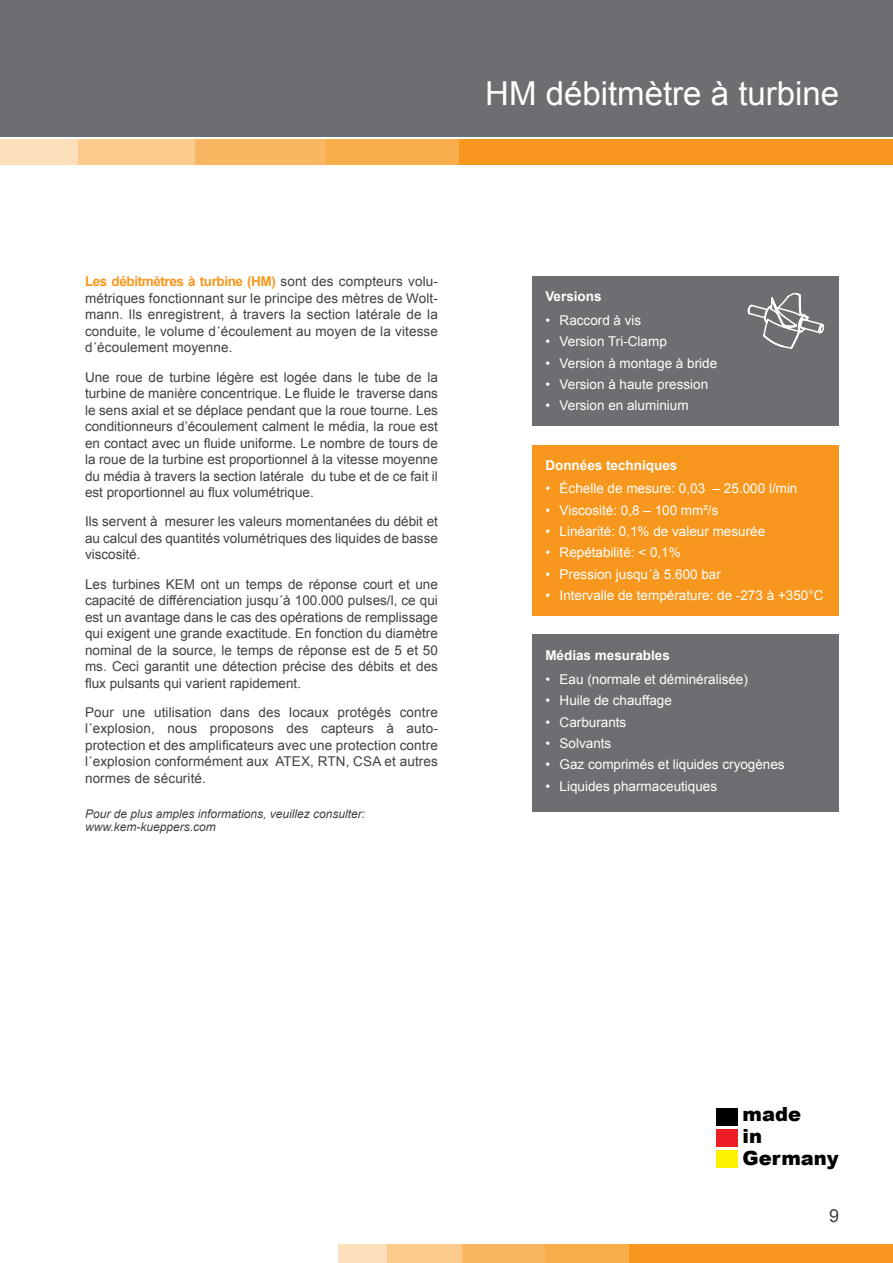
<style>
.page{position:relative;width:893px;height:1263px;background:#fff}
.page>*{position:absolute;margin:0;border:0;box-sizing:border-box;transform-origin:0 0}
.t1{font:33px "Arial";color:#fff}
.t2{font:900 19.5px/21.8px "Arial";color:#000}
.t3{font:18px "Arial";color:#414042}
.t4{font:13.5px/16.5px "Arial";color:#414042;text-align:justify}
.t5{font:13.5px "Arial";color:#fff}
.t6{font:700 13.5px "Arial";color:#fff}
.t7{font:italic 12px/13.5px "Arial";color:#414042}
.s1{font-weight:700;color:#f8971d}
</style>
<div class="page">
<div style="left:0;top:0;width:893px;height:137px;background:#6d6e71"></div>
<hr style="left:0;top:139px;width:3px;height:25px;background:#fde0bb">
<div style="left:3px;top:139px;width:890px;height:25px;background:#fde0bb"></div>
<div style="left:79px;top:139px;width:814px;height:25px;background:#fbcb8e"></div>
<div style="left:196px;top:139px;width:697px;height:25px;background:#fab661"></div>
<div style="left:327px;top:139px;width:566px;height:25px;background:#f9ac4a"></div>
<div style="left:460px;top:139px;width:433px;height:25px;background:#f8971d"></div>
<div style="left:338px;top:1245px;width:555px;height:18px;background:#fde0bb"></div>
<div style="left:388px;top:1245px;width:505px;height:18px;background:#fbcb8e"></div>
<div style="left:462px;top:1245px;width:431px;height:18px;background:#fab661"></div>
<div style="left:545px;top:1245px;width:348px;height:18px;background:#f9ac4a"></div>
<div style="left:629px;top:1245px;width:264px;height:18px;background:#f8971d"></div>
<div style="left:533px;top:634px;width:306px;height:178px;background:#6d6e71"></div>
<div style="left:533px;top:276px;width:306px;height:150px;background:#6d6e71"></div>
<div style="left:533px;top:445px;width:306px;height:171px;background:#f8971d"></div>
<svg style="left:747px;top:292px;width:78px;height:57px"></svg>
<div style="left:716px;top:1108px;width:22px;height:18px;background:#000"></div>
<div style="left:716px;top:1128px;width:22px;height:18px;background:#ed1d24"></div>
<div style="left:716px;top:1150px;width:22px;height:18px;background:#fff200"></div>
<h1 class="t1" style="left:485px;top:72px;width:355px">HM débitmètre à turbine</h1>
<p class="t4" style="left:85px;top:273px;width:354px"><span class="s1">Les débitmètres à turbine (HM)</span> sont des compteurs volu&shy;métriques fonctionnant sur le principe des mètres de Wolt&shy;mann. Ils enregistrent, à travers la section latérale de la conduite, le volume d´écoulement au moyen de la vitesse d´écoulement moyenne.</p>
<p class="t4" style="left:85px;top:369px;width:354px">Une roue de turbine légère est logée dans le tube de la turbine de manière concentrique. Le fluide le traverse dans le sens axial et se déplace pendant que la roue tourne. Les conditionneurs d’écoulement calment le média, la roue est en contact avec un fluide uniforme. Le nombre de tours de la roue de la turbine est proportionnel à la vitesse moyenne du média à travers la section latérale du tube et de ce fait il est proportionnel au flux volumétrique.</p>
<p class="t4" style="left:85px;top:513px;width:354px">Ils servent à mesurer les valeurs momentanées du débit et au calcul des quantités volumétriques des liquides de basse viscosité.</p>
<p class="t4" style="left:85px;top:576px;width:354px">Les turbines KEM ont un temps de réponse court et une capacité de différenciation jusqu´à 100.000 pulses/l, ce qui est un avantage dans le cas des opérations de remplissage qui exigent une grande exactitude. En fonction du diamètre nominal de la source, le temps de réponse est de 5 et 50 ms. Ceci garantit une détection précise des débits et des flux pulsants qui varient rapidement.</p>
<p class="t4" style="left:85px;top:704px;width:354px">Pour une utilisation dans des locaux protégés contre l´explosion, nous proposons des capteurs à auto&shy;protection et des amplificateurs avec une protection contre l´explosion conformément aux ATEX, RTN, CSA et autres normes de sécurité.</p>
<p class="t7" style="left:85px;top:807px;width:282px">Pour de plus amples informations, veuillez consulter: www.kem-kueppers.com</p>
<p class="t6" style="left:545px;top:287px;width:58px">Versions</p>
<p class="t5" style="left:545px;top:311px;width:98px">• Raccord à vis</p>
<p class="t5" style="left:545px;top:333px;width:123px">• Version Tri-Clamp</p>
<p class="t5" style="left:545px;top:354px;width:173px">• Version à montage à bride</p>
<p class="t5" style="left:545px;top:375px;width:164px">• Version à haute pression</p>
<p class="t5" style="left:545px;top:397px;width:145px">• Version en aluminium</p>
<p class="t6" style="left:545px;top:456px;width:134px">Données techniques</p>
<p class="t5" style="left:545px;top:479px;width:254px">• Échelle de mesure: 0,03 – 25.000 l/min</p>
<p class="t5" style="left:545px;top:501px;width:175px">• Viscosité: 0,8 – 100 mm²/s</p>
<p class="t5" style="left:545px;top:522px;width:221px">• Linéarité: 0,1% de valeur mesurée</p>
<p class="t5" style="left:545px;top:544px;width:137px">• Repétabilité: &lt; 0,1%</p>
<p class="t5" style="left:545px;top:565px;width:177px">• Pression jusqu´à 5.600 bar</p>
<p class="t5" style="left:545px;top:586px;width:280px">• Intervalle de température: de -273 à +350°C</p>
<p class="t6" style="left:545px;top:647px;width:126px">Médias mesurables</p>
<p class="t5" style="left:545px;top:670px;width:204px">• Eau (normale et déminéralisée)</p>
<p class="t5" style="left:545px;top:692px;width:128px">• Huile de chauffage</p>
<p class="t5" style="left:545px;top:713px;width:83px">• Carburants</p>
<p class="t5" style="left:545px;top:734px;width:68px">• Solvants</p>
<p class="t5" style="left:545px;top:756px;width:241px">• Gaz comprimés et liquides cryogènes</p>
<p class="t5" style="left:545px;top:777px;width:173px">• Liquides pharmaceutiques</p>
<h2 class="t2" style="left:742px;top:1103px;width:98px">made<br>in<br>Germany</h2>
<h3 class="t3" style="left:829px;top:1204px;width:12px">9</h3>
</div>
